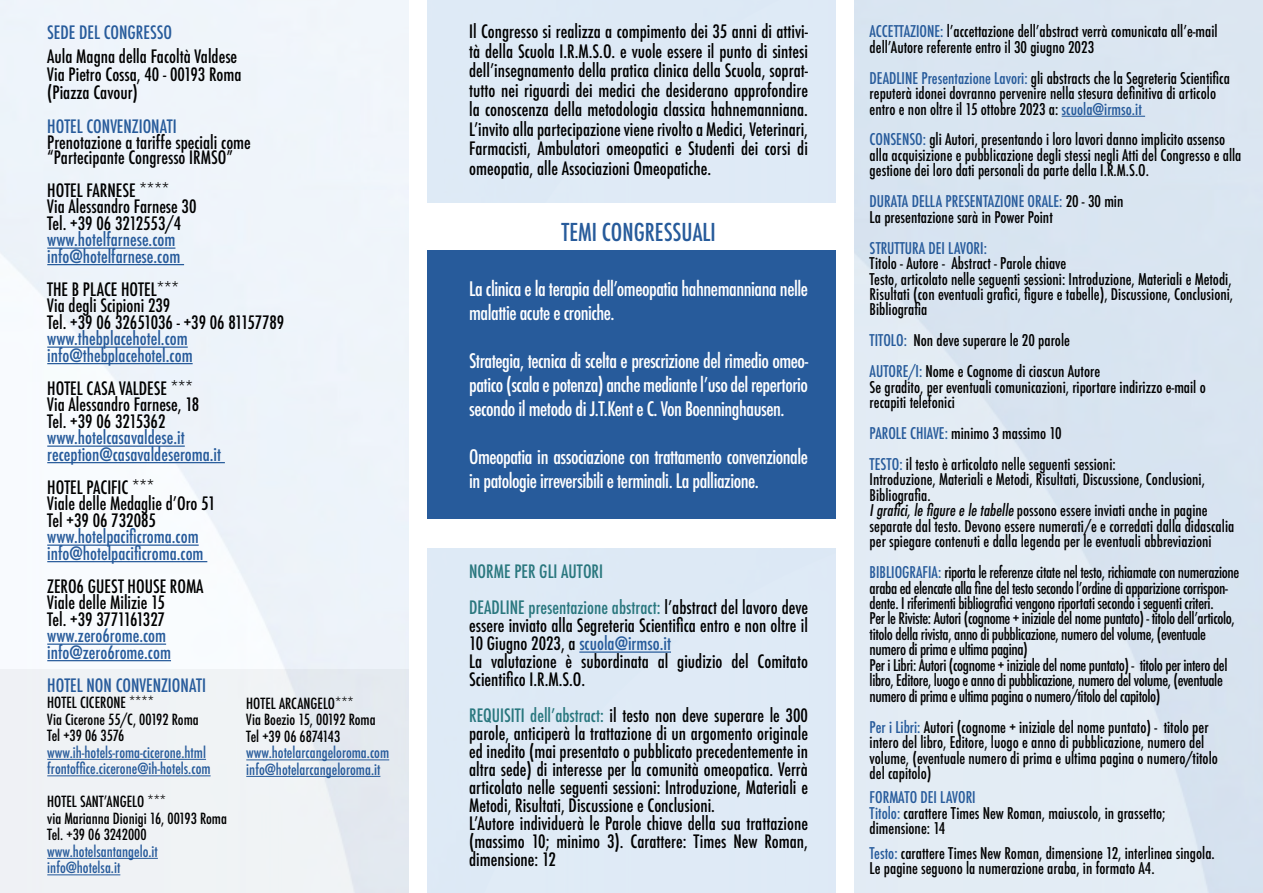
<style>
.page{position:relative;width:1263px;height:893px;background:#fff}
.page>*{position:absolute;margin:0;border:0;box-sizing:border-box;transform-origin:0 0}
.t1{font:500 condensed 24px "Futura";color:#275b9b}
.t2{font:500 condensed 19.5px/24px "Futura";letter-spacing:-.025em;color:#fff}
.t3{font:500 condensed 18px/18px "Futura";color:#000}
.t4{font:500 condensed 18px/16.5px "Futura";color:#275b9b}
.t5{font:500 condensed 18px/36px "Futura";color:#29777e}
.t6{font:500 condensed 18px/15.8px "Futura";color:#020203}
.t7{font:500 condensed 15.75px/15.5px "Futura";color:#000}
.t8{font:500 condensed 15.75px/15.5px "Futura";letter-spacing:-.025em;color:#020203}
.t9{font:500 condensed 15.75px/15.5px "Futura";color:#020203}
.t10{font:500 condensed 15.75px "Futura";color:#275b9b}
.t11{font:500 condensed 15px/16.5px "Futura";color:#000}
.t12{font:500 condensed 15px/16.5px "Futura";color:#275b9b}
.s1{color:#000}
.s2{color:#275b9b}
.s3{color:#29777e}
</style>
<div class="page">
<div style="left:427px;top:250px;width:408px;height:269px;background:#275b9b"></div>
<hr style="left:1062px;top:116px;width:83px;height:1px;background:#275b9b">
<hr style="left:579px;top:651px;width:92px;height:2px;background:#275b9b">
<hr style="left:47px;top:247px;width:128px;height:2px;background:#275b9b">
<hr style="left:47px;top:264px;width:137px;height:1px;background:#275b9b">
<hr style="left:47px;top:346px;width:141px;height:2px;background:#275b9b">
<hr style="left:47px;top:363px;width:146px;height:1px;background:#275b9b">
<hr style="left:47px;top:445px;width:138px;height:2px;background:#275b9b">
<hr style="left:47px;top:462px;width:178px;height:1px;background:#275b9b">
<hr style="left:47px;top:544px;width:152px;height:2px;background:#275b9b">
<hr style="left:47px;top:561px;width:160px;height:1px;background:#275b9b">
<hr style="left:47px;top:643px;width:119px;height:2px;background:#275b9b">
<hr style="left:47px;top:660px;width:124px;height:1px;background:#275b9b">
<hr style="left:47px;top:759px;width:159px;height:1px;background:#275b9b">
<hr style="left:47px;top:775px;width:164px;height:1px;background:#275b9b">
<hr style="left:47px;top:858px;width:111px;height:1px;background:#275b9b">
<hr style="left:47px;top:874px;width:73px;height:1px;background:#275b9b">
<hr style="left:246px;top:759px;width:143px;height:1px;background:#275b9b">
<hr style="left:246px;top:776px;width:134px;height:1px;background:#275b9b">
<p class="t4" style="left:47px;top:24px;width:126px">SEDE DEL CONGRESSO</p>
<p class="t3" style="left:47px;top:48px;width:196px">Aula Magna della Facoltà Valdese<br>Via Pietro Cossa, 40 - 00193 Roma (Piazza Cavour)</p>
<p class="t4" style="left:47px;top:118px;width:131px">HOTEL CONVENZIONATI</p>
<p class="t6" style="left:47px;top:134px;width:205px">Prenotazione a tariffe speciali come “Partecipante Congresso IRMSO”</p>
<p class="t3" style="left:47px;top:182px;width:151px;line-height:16.5px">HOTEL FARNESE ****<br>Via Alessandro Farnese 30<br>Tel. +39 06 3212553/4</p>
<p class="t4" style="left:47px;top:231px;width:135px">www.hotelfarnese.com info@hotelfarnese.com</p>
<p class="t3" style="left:47px;top:281px;width:239px;line-height:16.5px">THE B PLACE HOTEL***<br>Via degli Scipioni 239<br>Tel. +39 06 32651036 - +39 06 81157789</p>
<p class="t4" style="left:47px;top:330px;width:147px">www.thebplacehotel.com info@thebplacehotel.com</p>
<p class="t3" style="left:47px;top:380px;width:153px;line-height:16.5px">HOTEL CASA VALDESE ***<br>Via Alessandro Farnese, 18<br>Tel. +39 06 3215362</p>
<p class="t4" style="left:47px;top:429px;width:175px">www.hotelcasavaldese.it reception@casavaldeseroma.it</p>
<p class="t3" style="left:47px;top:479px;width:170px;line-height:16.5px">HOTEL PACIFIC ***<br>Viale delle Medaglie d’Oro 51<br>Tel +39 06 732085</p>
<p class="t4" style="left:47px;top:528px;width:158px">www.hotelpacificroma.com info@hotelpacificroma.com</p>
<p class="t3" style="left:47px;top:578px;width:158px;line-height:16.5px">ZERO6 GUEST HOUSE ROMA<br>Viale delle Milizie 15<br>Tel. +39 3771161327</p>
<p class="t4" style="left:47px;top:627px;width:125px">www.zero6rome.com info@zero6rome.com</p>
<p class="t4" style="left:47px;top:677px;width:160px">HOTEL NON CONVENZIONATI</p>
<p class="t11" style="left:47px;top:694px;width:153px">HOTEL CICERONE ****<br>Via Cicerone 55/C, 00192 Roma<br>Tel +39 06 3576</p>
<p class="t12" style="left:47px;top:744px;width:165px">www.ih-hotels-roma-cicerone.html frontoffice.cicerone@ih-hotels.com</p>
<p class="t11" style="left:47px;top:793px;width:181px">HOTEL SANT’ANGELO ***<br>via Marianna Dionigi 16, 00193 Roma<br>Tel. +39 06 3242000</p>
<p class="t12" style="left:47px;top:843px;width:112px">www.hotelsantangelo.it info@hotelsa.it</p>
<p class="t11" style="left:246px;top:695px;width:131px">HOTEL ARCANGELO***<br>Via Boezio 15, 00192 Roma<br>Tel +39 06 6874143</p>
<p class="t12" style="left:246px;top:744px;width:144px">www.hotelarcangeloroma.com info@hotelarcangeloroma.it</p>
<p class="t3" style="left:469px;top:22px;width:340px;line-height:19.5px;text-align:justify">Il Congresso si realizza a compimento dei 35 anni di attivi&shy;tà della Scuola I.R.M.S.O. e vuole essere il punto di sintesi dell’insegnamento della pratica clinica della Scuola, soprat&shy;tutto nei riguardi dei medici che desiderano approfondire la conoscenza della metodologia classica hahnemanniana.<br>L’invito alla partecipazione viene rivolto a Medici, Veterinari, Farmacisti, Ambulatori omeopatici e Studenti dei corsi di omeopatia, alle Associazioni Omeopatiche.</p>
<h1 class="t1" style="left:561px;top:217px;width:156px">TEMI CONGRESSUALI</h1>
<p class="t2" style="left:469px;top:277px;width:340px">La clinica e la terapia dell’omeopatia hahnemanniana nelle malattie acute e croniche.</p>
<p class="t2" style="left:469px;top:349px;width:340px;text-align:justify">Strategia, tecnica di scelta e prescrizione del rimedio omeo&shy;patico (scala e potenza) anche mediante l’uso del repertorio secondo il metodo di J.T.Kent e C. Von Boenninghausen.</p>
<p class="t2" style="left:469px;top:445px;width:340px">Omeopatia in associazione con trattamento convenzionale in patologie irreversibili e terminali. La palliazione.</p>
<p class="t5" style="left:469px;top:554px;width:340px">NORME PER GLI AUTORI<br>DEADLINE presentazione abstract: <span class="s1">l’abstract del lavoro deve</span></p>
<p class="t3" style="left:469px;top:617px;width:340px">essere inviato alla Segreteria Scientifica entro e non oltre il 10 Giugno 2023, a <span class="s2">scuola@irmso.it<br></span>La valutazione è subordinata al giudizio del Comitato Scientifico I.R.M.S.O.</p>
<p class="t3" style="left:469px;top:707px;width:340px"><span class="s3">REQUISITI dell’abstract:</span> il testo non deve superare le 300 parole, anticiperà la trattazione di un argomento originale ed inedito (mai presentato o pubblicato precedentemente in altra sede) di interesse per la comunità omeopatica. Verrà articolato nelle seguenti sessioni: Introduzione, Materiali e Metodi, Risultati, Discussione e Conclusioni.<br>L’Autore individuerà le Parole chiave della sua trattazione (massimo 10; minimo 3). Carattere: Times New Roman, dimensione: 12</p>
<p class="t7" style="left:870px;top:24px;width:350px"><span class="s2">ACCETTAZIONE:</span> l’accettazione dell’abstract verrà comunicata all’e-mail dell’Autore referente entro il 30 giugno 2023</p>
<p class="t7" style="left:870px;top:70px;width:362px"><span class="s2">DEADLINE Presentazione Lavori:</span> gli abstracts che la Segreteria Scientifica reputerà idonei dovranno pervenire nella stesura definitiva di articolo entro e non oltre il 15 ottobre 2023 a: <span class="s2">scuola@irmso.it</span></p>
<p class="t7" style="left:870px;top:132px;width:373px"><span class="s2">CONSENSO:</span> gli Autori, presentando i loro lavori danno implicito assenso alla acquisizione e pubblicazione degli stessi negli Atti del Congresso e alla gestione dei loro dati personali da parte della I.R.M.S.O.</p>
<p class="t7" style="left:870px;top:194px;width:255px"><span class="s2">DURATA DELLA PRESENTAZIONE ORALE:</span> 20 - 30 min<br>La presentazione sarà in Power Point</p>
<p class="t10" style="left:870px;top:238px;width:119px">STRUTTURA DEI LAVORI:</p>
<p class="t7" style="left:870px;top:256px;width:365px">Titolo - Autore - Abstract - Parole chiave<br>Testo, articolato nelle seguenti sessioni: Introduzione, Materiali e Metodi, Risultati (con eventuali grafici, figure e tabelle), Discussione, Conclusioni, Bibliografia</p>
<p class="t7" style="left:870px;top:325px;width:232px;line-height:30.9px"><span class="s2">TITOLO:</span> Non deve superare le 20 parole<br><span class="s2">AUTORE/I:</span> Nome e Cognome di ciascun Autore</p>
<p class="t7" style="left:870px;top:379px;width:338px">Se gradito, per eventuali comunicazioni, riportare indirizzo e-mail o recapiti telefonici</p>
<p class="t9" style="left:870px;top:418px;width:248px;line-height:30.9px"><span class="s2">PAROLE CHIAVE:</span> <span class="s1">minimo 3 massimo 10<br></span><span class="s2">TESTO:</span> il testo è articolato nelle seguenti sessioni:</p>
<p class="t9" style="left:870px;top:472px;width:366px">Introduzione, Materiali e Metodi, Risultati, Discussione, Conclusioni, Bibliografia.<br>Igrafici,le figure e le tabelle possono essere inviati anche in pagine separate dal testo. Devono essere numerati/e e corredati dalla didascalia per spiegare contenuti e dalla legenda per le eventuali abbreviazioni</p>
<p class="t8" style="left:870px;top:565px;width:371px"><span class="s2">BIBLIOGRAFIA:</span> riporta le referenze citate nel testo, richiamate con numerazione araba ed elencate alla fine del testo secondo l’ordine di apparizione corrispon&shy;dente. I riferimenti bibliografici vengono riportati secondo i seguenti criteri.<br>Per le Riviste: Autori (cognome + iniziale del nome puntato) - titolo dell’articolo, titolo della rivista, anno di pubblicazione, numero del volume, (eventuale numero di prima e ultima pagina)<br>Per i Libri: Autori (cognome + iniziale del nome puntato) - titolo per intero del libro, Editore, luogo e anno di pubblicazione, numero del volume, (eventuale numero di prima e ultima pagina o numero/titolo del capitolo)</p>
<p class="t7" style="left:870px;top:719px;width:350px"><span class="s2">Per i Libri:</span> Autori (cognome + iniziale del nome puntato) - titolo per intero del libro, Editore, luogo e anno di pubblicazione, numero del volume, (eventuale numero di prima e ultima pagina o numero/titolo del capitolo)</p>
<p class="t7" style="left:870px;top:790px;width:297px"><span class="s2">FORMATO DEI LAVORI<br>Titolo:</span> carattere Times New Roman, maiuscolo, in grassetto; dimensione: 14</p>
<p class="t7" style="left:870px;top:845px;width:347px"><span class="s2">Testo:</span> carattere Times New Roman, dimensione 12, interlinea singola.<br>Le pagine seguono la numerazione araba, in formato A4.</p>
</div>
